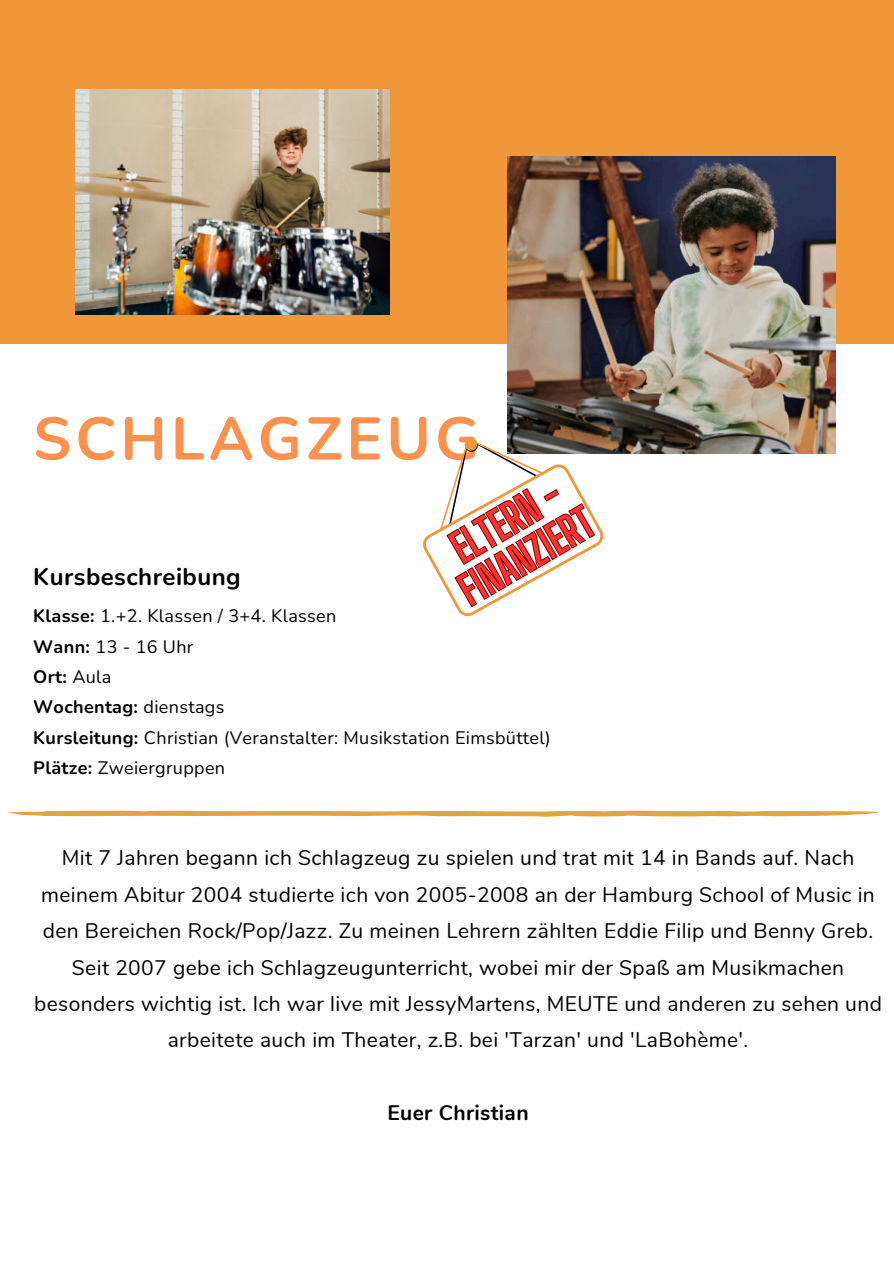
<style>
.page{position:relative;width:894px;height:1264px;background:#fff}
.page>*{position:absolute;margin:0;border:0;box-sizing:border-box;transform-origin:0 0}
.t1{font:700 60px "Nunito";letter-spacing:.07em;color:#ff914d}
.t2{font:700 40.5px/40.5px "Big Shoulders Display";color:#ff3131;text-align:center}
.t3{font:700 24px "Nunito";letter-spacing:.02em;color:#000}
.t4{font:21px/36.5px "Nunito";letter-spacing:.02em;color:#000;text-align:center}
.t5{font:700 21px "Nunito";letter-spacing:.02em;color:#000}
.t6{font:18px/30.3px "Nunito";letter-spacing:.02em;color:#000}
.s1{font-weight:700}
</style>
<div class="page">
<div style="left:0;top:0;width:893px;height:344px;background:#f0973a"></div>
<img style="left:507px;top:156px;width:327px;height:297px">
<img style="left:76px;top:89px;width:313px;height:225px">
<svg style="left:7px;top:810px;width:871px;height:6px"></svg>
<svg style="left:423px;top:438px;width:181px;height:179px"></svg>
<h1 class="t1" style="left:33px;top:397px;width:447px">SCHLAGZEUG</h1>
<p class="t3" style="left:33px;top:560px;width:209px">Kursbeschreibung</p>
<h2 class="t2" style="left:432px;top:540px;width:150px;rotate:-30deg">ELTERN -<br>FINANZIERT</h2>
<p class="t6" style="left:33px;top:600px;width:519px"><span class="s1">Klasse:</span> 1.+2. Klassen / 3+4. Klassen<br><span class="s1">Wann:</span> 13 - 16 Uhr<br><span class="s1">Ort:</span> Aula<br><span class="s1">Wochentag:</span> dienstags<br><span class="s1">Kursleitung:</span> Christian (Veranstalter: Musikstation Eimsbüttel)<br><span class="s1">Plätze:</span> Zweiergruppen</p>
<p class="t4" style="left:34px;top:838px;width:849px">Mit 7 Jahren begann ich Schlagzeug zu spielen und trat mit 14 in Bands auf. Nach meinem Abitur 2004 studierte ich von 2005-2008 an der Hamburg School of Music in den Bereichen Rock/Pop/Jazz. Zu meinen Lehrern zählten Eddie Filip und Benny Greb.<br>Seit 2007 gebe ich Schlagzeugunterricht, wobei mir der Spaß am Musikmachen besonders wichtig ist. Ich war live mit JessyMartens, MEUTE und anderen zu sehen und arbeitete auch im Theater, z.B. bei 'Tarzan' und 'LaBohème'.</p>
<p class="t5" style="left:387px;top:1097px;width:143px">Euer Christian</p>
</div>
